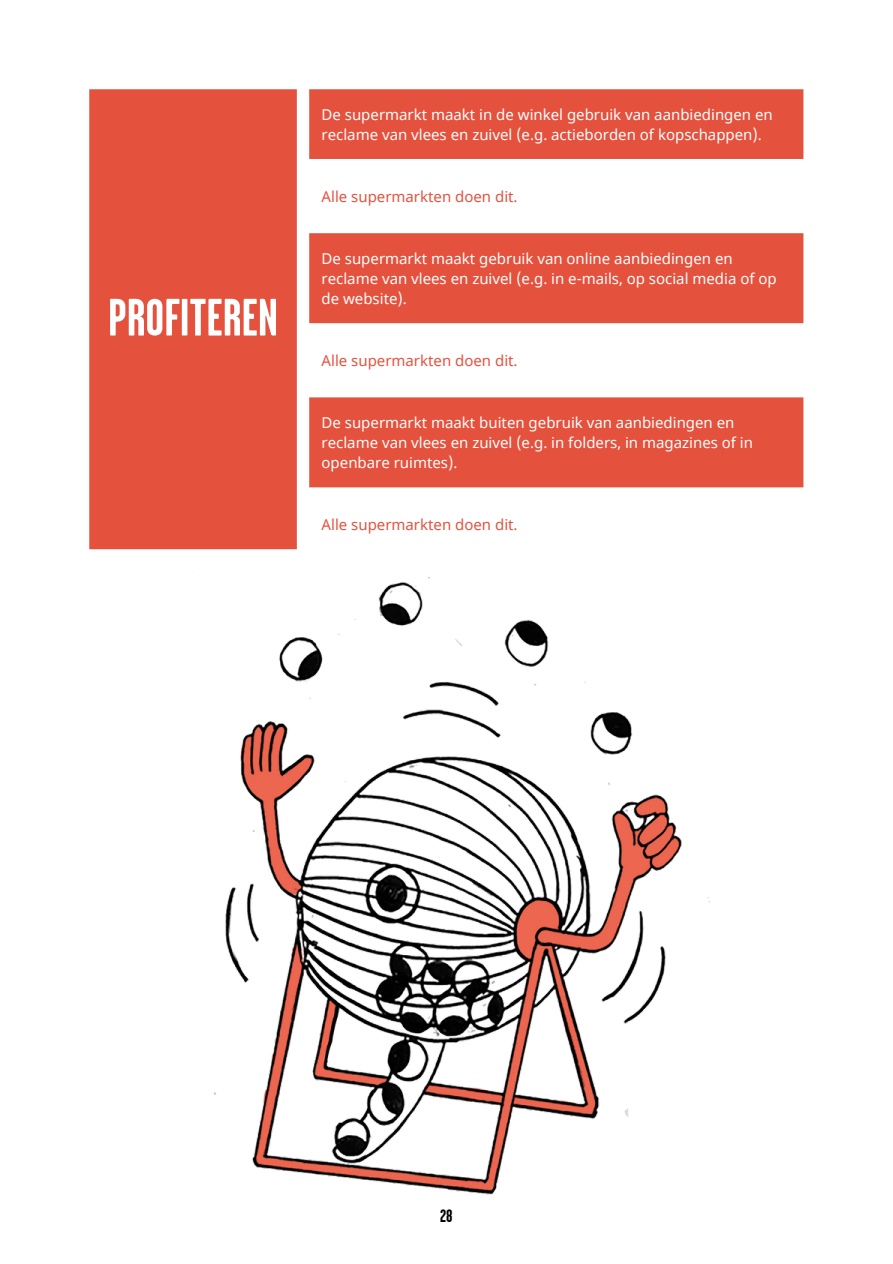
<style>
.page{position:relative;width:893px;height:1264px;background:#fff}
.page>*{position:absolute;margin:0;border:0;box-sizing:border-box;transform-origin:0 0}
.t1{font:700 52.5px "Garage Gothic";color:#fff}
.t2{font:700 18px "Garage Gothic";color:#000}
.t3{font:15px/20.2px "Noto Sans";color:#fff}
.t4{font:15px "Noto Sans";color:#e4523e}
</style>
<div class="page">
<svg style="left:89px;top:89px;width:714px;height:460px;fill:#e4523e"></svg>
<svg style="left:309px;top:171px;width:494px;height:378px"></svg>
<img style="left:214px;top:577px;width:496px;height:618px">
<p class="t1" style="left:108px;top:290px;width:172px">PROFITEREN</p>
<p class="t3" style="left:321px;top:104px;width:452px">De supermarkt maakt in de winkel gebruik van aanbiedingen en reclame van vlees en zuivel (e.g. actieborden of kopschappen).</p>
<p class="t4" style="left:321px;top:186px;width:197px">Alle supermarkten doen dit.</p>
<p class="t3" style="left:321px;top:247px;width:456px">De supermarkt maakt gebruik van online aanbiedingen en reclame van vlees en zuivel (e.g. in e-mails, op social media of op de website).</p>
<p class="t4" style="left:321px;top:350px;width:197px">Alle supermarkten doen dit.</p>
<p class="t3" style="left:321px;top:412px;width:433px">De supermarkt maakt buiten gebruik van aanbiedingen en reclame van vlees en zuivel (e.g. in folders, in magazines of in openbare ruimtes).</p>
<p class="t4" style="left:321px;top:514px;width:197px">Alle supermarkten doen dit.</p>
<p class="t2" style="left:440px;top:1205px;width:14px">28</p>
</div>
